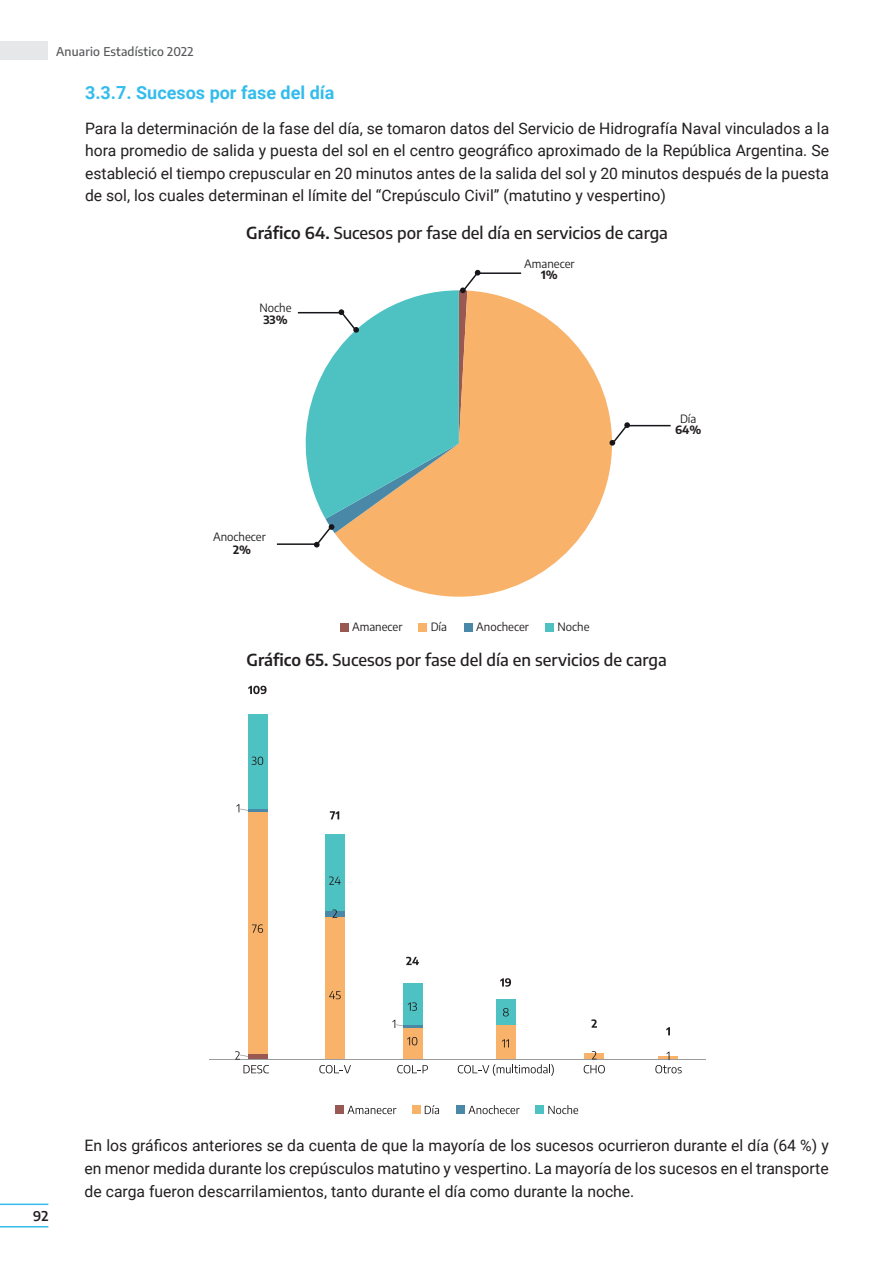
<style>
.page{position:relative;width:893px;height:1263px;background:#fff}
.page>*{position:absolute;margin:0;border:0;box-sizing:border-box;transform-origin:0 0}
.t1{font:700 18px "Roboto";color:#34bced}
.t2{font:500 16.5px "Encode Sans";color:#231f20}
.t3{font:15.75px/22.5px "Roboto";color:#231f20;text-align:justify}
.t4{font:600 13.5px "Encode Sans";color:#231f20}
.t5{font:500 12px "Encode Sans";letter-spacing:.015em;color:#57585a}
.t6{font:11.4px "Encode Sans";color:#231f20}
.t7{font:700 11.4px "Encode Sans";color:#231f20}
.s1{font-weight:600}
</style>
<div class="page">
<div style="left:0;top:42px;width:48px;height:18px;background:#e6e7e9"></div>
<hr style="left:0;top:1203px;width:48px;height:2px;background:#34bced">
<hr style="left:0;top:1226px;width:48px;height:1px;background:#34bced">
<svg style="left:346px;top:304px;width:266px;height:293px;fill:#f8b269"></svg>
<div style="left:340px;top:623px;width:8px;height:8px;background:#995952"></div>
<div style="left:419px;top:623px;width:8px;height:8px;background:#f8b269"></div>
<div style="left:464px;top:623px;width:9px;height:8px;background:#4a88a7"></div>
<div style="left:546px;top:623px;width:8px;height:8px;background:#4ec2c2"></div>
<svg style="left:609px;top:422px;width:62px;height:24px"></svg>
<svg style="left:276px;top:270px;width:247px;height:277px"></svg>
<svg style="left:392px;top:1020px;width:11px;height:8px"></svg>
<div style="left:584px;top:1053px;width:20px;height:6px;background:#f8b269"></div>
<div style="left:496px;top:1025px;width:20px;height:34px;background:#f8b269"></div>
<div style="left:496px;top:999px;width:20px;height:26px;background:#4ec2c2"></div>
<div style="left:403px;top:1028px;width:19px;height:31px;background:#f8b269"></div>
<hr style="left:403px;top:1025px;width:19px;height:3px;background:#4a88a7">
<div style="left:403px;top:983px;width:19px;height:42px;background:#4ec2c2"></div>
<div style="left:325px;top:917px;width:20px;height:142px;background:#f8b269"></div>
<div style="left:325px;top:910px;width:20px;height:7px;background:#4a88a7"></div>
<div style="left:325px;top:834px;width:20px;height:76px;background:#4ec2c2"></div>
<div style="left:248px;top:1053px;width:19px;height:6px;background:#995952"></div>
<div style="left:248px;top:812px;width:19px;height:241px;background:#f8b269"></div>
<hr style="left:248px;top:809px;width:19px;height:3px;background:#4a88a7">
<div style="left:248px;top:714px;width:19px;height:95px;background:#4ec2c2"></div>
<hr style="left:209px;top:1059px;width:496px;height:1px;background:#9b9ca0">
<svg style="left:235px;top:1051px;width:13px;height:8px"></svg>
<svg style="left:252px;top:924px;width:11px;height:9px"></svg>
<svg style="left:329px;top:991px;width:12px;height:8px"></svg>
<svg style="left:407px;top:1037px;width:10px;height:8px"></svg>
<svg style="left:502px;top:1039px;width:7px;height:8px"></svg>
<svg style="left:592px;top:1051px;width:5px;height:8px"></svg>
<svg style="left:236px;top:804px;width:12px;height:8px"></svg>
<svg style="left:332px;top:909px;width:5px;height:9px"></svg>
<svg style="left:252px;top:757px;width:11px;height:8px"></svg>
<svg style="left:329px;top:876px;width:12px;height:9px"></svg>
<svg style="left:408px;top:1002px;width:9px;height:9px"></svg>
<svg style="left:503px;top:1008px;width:6px;height:8px"></svg>
<svg style="left:248px;top:686px;width:19px;height:8px"></svg>
<svg style="left:330px;top:811px;width:9px;height:8px"></svg>
<svg style="left:406px;top:957px;width:13px;height:8px"></svg>
<svg style="left:500px;top:978px;width:11px;height:9px"></svg>
<svg style="left:591px;top:1019px;width:6px;height:9px"></svg>
<svg style="left:666px;top:1027px;width:4px;height:8px"></svg>
<svg style="left:243px;top:1065px;width:26px;height:8px"></svg>
<svg style="left:319px;top:1065px;width:32px;height:8px"></svg>
<svg style="left:397px;top:1065px;width:31px;height:8px"></svg>
<svg style="left:458px;top:1064px;width:96px;height:12px"></svg>
<svg style="left:584px;top:1065px;width:21px;height:8px"></svg>
<svg style="left:655px;top:1052px;width:27px;height:21px"></svg>
<div style="left:336px;top:1106px;width:8px;height:8px;background:#995952"></div>
<svg style="left:347px;top:1106px;width:49px;height:8px"></svg>
<div style="left:412px;top:1106px;width:8px;height:8px;background:#f8b269"></div>
<svg style="left:425px;top:1105px;width:14px;height:9px"></svg>
<div style="left:457px;top:1106px;width:8px;height:8px;background:#4a88a7"></div>
<svg style="left:468px;top:1105px;width:52px;height:9px"></svg>
<div style="left:536px;top:1106px;width:8px;height:8px;background:#4ec2c2"></div>
<svg style="left:548px;top:1105px;width:30px;height:9px"></svg>
<p class="t5" style="left:56px;top:43px;width:139px">Anuario Estadístico 2022</p>
<p class="t1" style="left:85px;top:80px;width:251px">3.3.7. Sucesos por fase del día</p>
<p class="t3" style="left:85px;top:116px;width:746px">Para la determinación de la fase del día, se tomaron datos del Servicio de Hidrografía Naval vinculados a la hora promedio de salida y puesta del sol en el centro geográfico aproximado de la República Argentina. Se estableció el tiempo crepuscular en 20 minutos antes de la salida del sol y 20 minutos después de la puesta de sol, los cuales determinan el límite del “Crepúsculo Civil” (matutino y vespertino)</p>
<p class="t2" style="left:246px;top:221px;width:423px"><span class="s1">Gráfico 64.</span> Sucesos por fase del día en servicios de carga</p>
<p class="t6" style="left:260px;top:300px;width:34px">Noche</p>
<p class="t7" style="left:263px;top:311px;width:26px">33%</p>
<p class="t6" style="left:524px;top:256px;width:52px">Amanecer</p>
<p class="t7" style="left:541px;top:267px;width:18px">1%</p>
<p class="t6" style="left:680px;top:411px;width:18px">Día</p>
<p class="t7" style="left:675px;top:421px;width:28px">64%</p>
<p class="t6" style="left:213px;top:529px;width:54px">Anochecer</p>
<p class="t7" style="left:233px;top:541px;width:20px">2%</p>
<p class="t6" style="left:352px;top:619px;width:52px">Amanecer</p>
<p class="t6" style="left:431px;top:619px;width:18px">Día</p>
<p class="t6" style="left:476px;top:619px;width:54px">Anochecer</p>
<p class="t6" style="left:558px;top:619px;width:34px">Noche</p>
<p class="t2" style="left:247px;top:648px;width:422px"><span class="s1">Gráfico 65.</span> Sucesos por fase del día en servicios de carga</p>
<p class="t4" style="left:33px;top:1206px;width:17px">92</p>
<p class="t3" style="left:85px;top:1134px;width:746px">En los gráficos anteriores se da cuenta de que la mayoría de los sucesos ocurrieron durante el día (64 %) y en menor medida durante los crepúsculos matutino y vespertino. La mayoría de los sucesos en el transporte de carga fueron descarrilamientos, tanto durante el día como durante la noche.</p>
</div>
